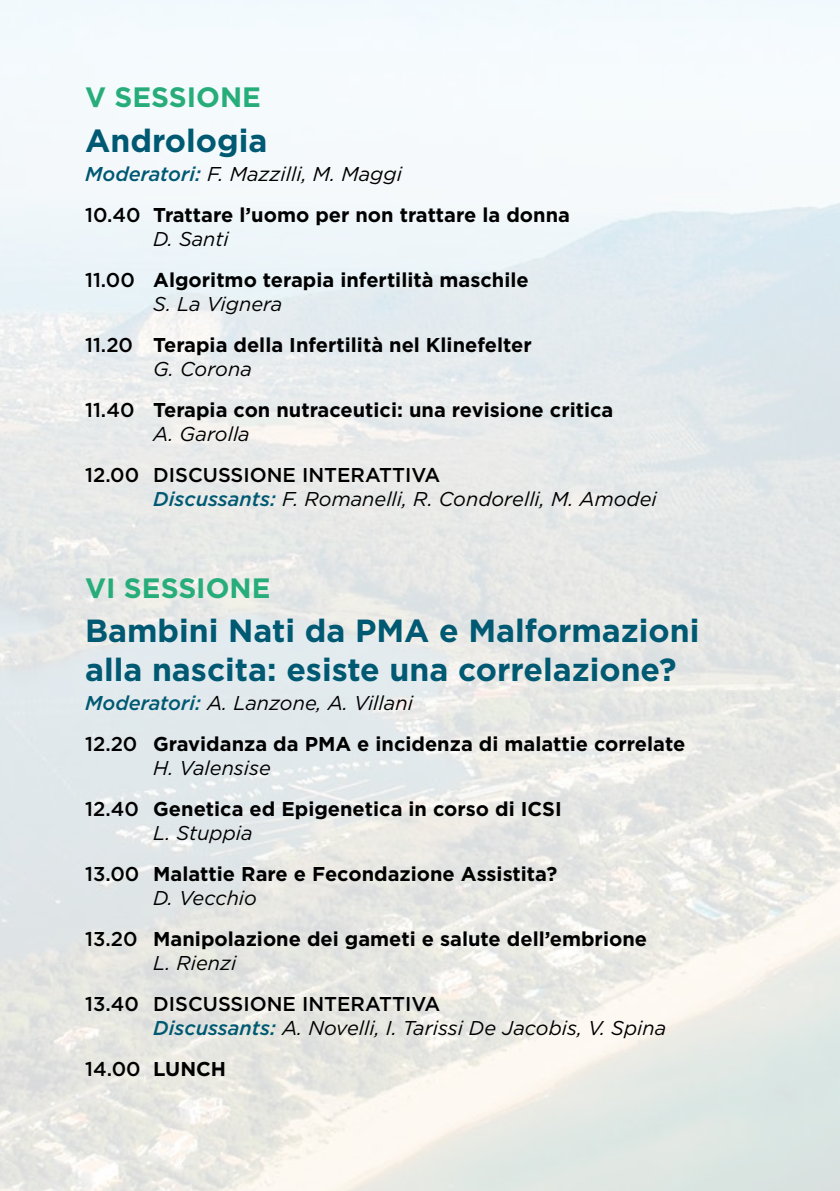
<style>
.page{position:relative;width:840px;height:1191px;background:#fff}
.page>*{position:absolute;margin:0;border:0;box-sizing:border-box;transform-origin:0 0}
.t1{font:700 32px/38.4px "Gotham";color:#005972}
.t2{font:700 28px "Gotham";color:#27ad7a}
.t3{font:700 20px/41px "Gotham";color:#000}
.t4{font:italic 20px/24px "Gotham";color:#000}
.t5{font:500 20px "Gotham";color:#000}
.s1{font-weight:500;font-style:italic;color:#005972}
.s2{font-weight:400;font-style:italic}
.s3{font-weight:500}
.s4{font-weight:500;font-style:normal}
.s5{font-weight:500;color:#005972}
.s6{font-weight:700}
</style>
<div class="page">
<h2 class="t2" style="left:85px;top:79px;width:177px">V SESSIONE</h2>
<h1 class="t1" style="left:85px;top:121px;width:184px">Andrologia</h1>
<p class="t3" style="left:85px;top:153px;width:486px"><span class="s1">Moderatori:</span> <span class="s2">F. Mazzilli, M. Maggi<br></span><span class="s3">10.40</span> Trattare l’uomo per non trattare la donna</p>
<p class="t3" style="left:85px;top:218px;width:445px;text-indent:68px"><span class="s2">D. Santi<br></span><span class="s3">11.00</span> Algoritmo terapia infertilità maschile</p>
<p class="t3" style="left:85px;top:283px;width:448px;text-indent:68px"><span class="s2">S. La Vignera<br></span><span class="s3">11.20</span> Terapia della Infertilità nel Klinefelter</p>
<p class="t3" style="left:85px;top:348px;width:529px;text-indent:68px"><span class="s2">G. Corona<br></span><span class="s3">11.40</span> Terapia con nutraceutici: una revisione critica</p>
<p class="t4" style="left:153px;top:422px;width:98px">A. Garolla</p>
<p class="t4" style="left:153px;top:463px;width:505px;text-indent:-68px"><span class="s4">12.00 DISCUSSIONE INTERATTIVA<br></span><span class="s5">Discussants:</span> F. Romanelli, R. Condorelli, M. Amodei</p>
<h2 class="t2" style="left:85px;top:569px;width:187px">VI SESSIONE</h2>
<h1 class="t1" style="left:85px;top:611px;width:615px">Bambini Nati da PMA e Malformazioni alla nascita: esiste una correlazione?</h1>
<p class="t3" style="left:85px;top:682px;width:601px"><span class="s1">Moderatori:</span> <span class="s2">A. Lanzone, A. Villani<br></span><span class="s3">12.20</span> Gravidanza da PMA e incidenza di malattie correlate</p>
<p class="t3" style="left:85px;top:747px;width:478px;text-indent:68px"><span class="s2">H. Valensise<br></span><span class="s3">12.40</span> Genetica ed Epigenetica in corso di ICSI</p>
<p class="t3" style="left:85px;top:812px;width:473px;text-indent:68px"><span class="s2">L. Stuppia<br></span><span class="s3">13.00</span> Malattie Rare e Fecondazione Assistita?</p>
<p class="t3" style="left:85px;top:877px;width:563px;text-indent:68px"><span class="s2">D. Vecchio<br></span><span class="s3">13.20</span> Manipolazione dei gameti e salute dell’embrione</p>
<p class="t4" style="left:153px;top:950px;width:85px">L. Rienzi</p>
<p class="t4" style="left:153px;top:991px;width:514px;text-indent:-68px"><span class="s4">13.40 DISCUSSIONE INTERATTIVA<br></span><span class="s5">Discussants:</span> A. Novelli, I. Tarissi De Jacobis, V. Spina</p>
<p class="t5" style="left:85px;top:1056px;width:142px">14.00 <span class="s6">LUNCH</span></p>
</div>
